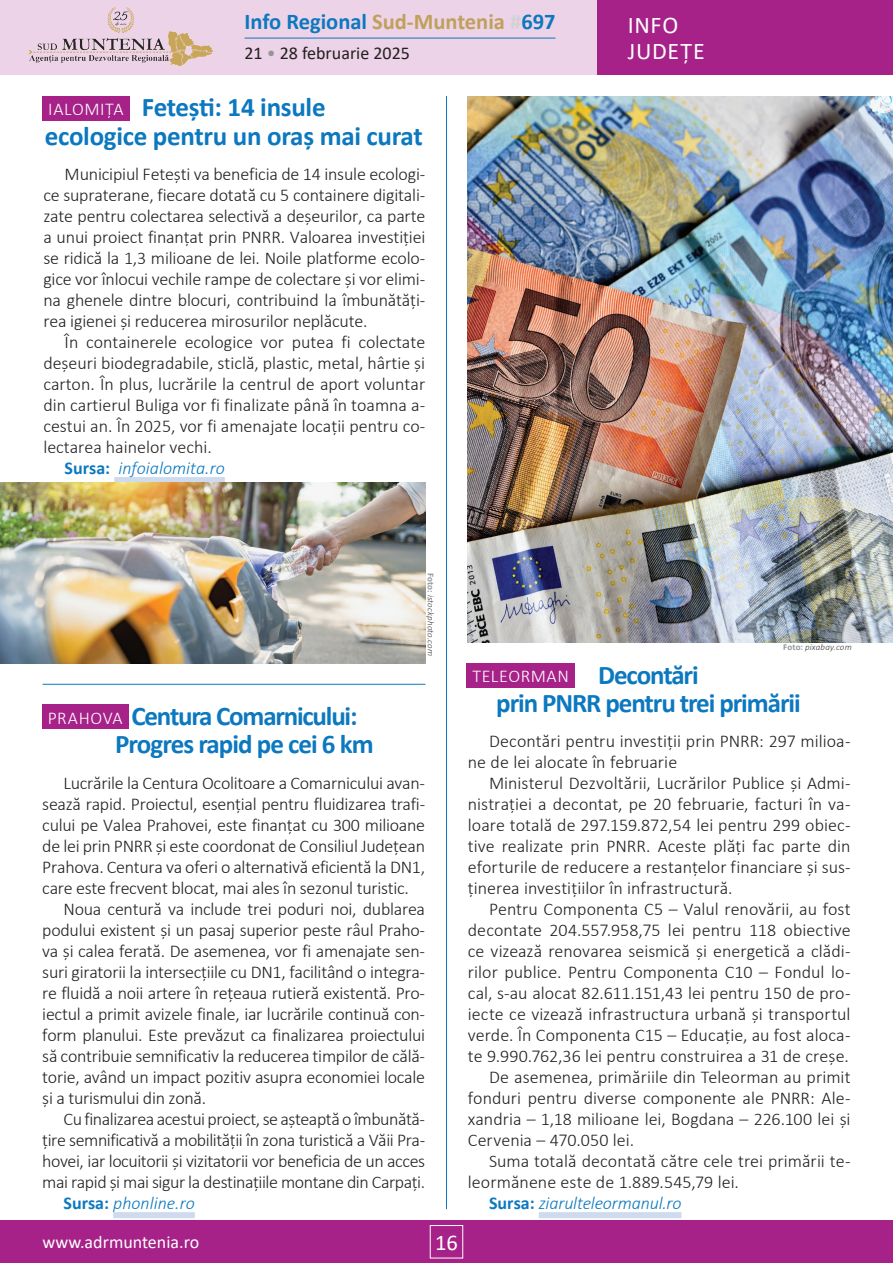
<style>
.page{position:relative;width:893px;height:1263px;background:#fff}
.page>*{position:absolute;margin:0;border:0;box-sizing:border-box;transform-origin:0 0}
.t1{font:700 27px/28.5px "Calibri";letter-spacing:-.04em;color:#0c78bf;text-align:center}
.t2{font:700 27px/28.5px "Calibri";letter-spacing:-.01em;color:#0c78bf;text-align:center}
.t3{font:24px/25.5px "Calibri";letter-spacing:.03em;color:#fff}
.t4{font:700 22.5px "Calibri";color:#0c78bf}
.t5{font:22.5px "Calibri";color:#fff}
.t6{font:300 18px/21px "Calibri";letter-spacing:-.015em;color:#231f20;text-align:justify}
.t7{font:300 18px "Calibri";letter-spacing:.005em;color:#231f20}
.t8{font:italic 300 18px "Calibri";color:#0c78bf}
.t9{font:300 18px "Calibri";letter-spacing:.035em;color:#fff}
.t10{font:18px "Calibri";color:#fff}
.t11{font:18px "Calibri";color:#231f20}
.t12{font:italic 300 9px "Calibri";letter-spacing:.015em;color:#3e3e3f}
.s1{color:#bfa05c}
.s2{color:#d1d2d4}
.s3{color:#939598}
.s4{font-weight:700;font-style:normal}
.s5{font-weight:700;font-style:normal;color:#939598}
</style>
<div class="page">
<div style="left:0;top:0;width:893px;height:75px;background:#edd3e7"></div>
<div style="left:597px;top:0;width:296px;height:75px;background:#a72288"></div>
<div style="left:0;top:1220px;width:893px;height:43px;background:#a72288"></div>
<div style="left:430px;top:1225px;width:33px;height:33px;border:1px solid #fff"></div>
<hr style="left:446px;top:96px;width:1px;height:1113px;background:#0c78bf">
<hr style="left:244px;top:38px;width:311px;height:1px;background:#0c78bf">
<img style="left:28px;top:7px;width:185px;height:59px">
<div style="left:114px;top:477px;width:111px;height:6px;background:#cedaee"></div>
<div style="left:43px;top:96px;width:87px;height:24px;background:#a72288"></div>
<div style="left:467px;top:663px;width:108px;height:24px;background:#a72288"></div>
<div style="left:539px;top:1212px;width:142px;height:6px;background:#cedaee"></div>
<div style="left:42px;top:705px;width:86px;height:24px;background:#a72288"></div>
<hr style="left:43px;top:684px;width:382px;height:1px;background:#0c78bf">
<img style="left:468px;top:96px;width:425px;height:546px">
<div style="left:113px;top:1212px;width:82px;height:6px;background:#cedaee"></div>
<img style="left:0;top:483px;width:426px;height:180px">
<p class="t4" style="left:244px;top:6px;width:313px">Info Regional <span class="s1">Sud-Muntenia</span> <span class="s2">#</span>697</p>
<p class="t11" style="left:244px;top:41px;width:167px">21 <span class="s3">•</span> 28 februarie 2025</p>
<h1 class="t2" style="left:45px;top:93px;width:379px">Fetești: 14 insule<br>ecologice pentru un oraș mai curat</h1>
<p class="t9" style="left:48px;top:98px;width:77px">IALOMIȚA</p>
<p class="t6" style="left:43px;top:163px;width:383px;text-indent:21px">Municipiul Fetești va beneficia de 14 insule ecologi&shy;ce supraterane, fiecare dotată cu 5 containere digitali&shy;zate pentru colectarea selectivă a deșeurilor, ca parte a unui proiect finanțat prin PNRR. Valoarea investiției se ridică la 1,3 milioane de lei. Noile platforme ecolo&shy;gice vor înlocui vechile rampe de colectare și vor elimi&shy;na ghenele dintre blocuri, contribuind la îmbunătăți&shy;rea igienei și reducerea mirosurilor neplăcute.</p>
<p class="t6" style="left:65px;top:331px;width:362px">În containerele ecologice vor putea fi colectate</p>
<p class="t6" style="left:43px;top:352px;width:383px">deșeuri biodegradabile, sticlă, plastic, metal, hârtie și</p>
<p class="t6" style="left:43px;top:373px;width:383px">carton. În plus, lucrările la centrul de aport voluntar</p>
<p class="t6" style="left:43px;top:394px;width:383px">din cartierul Buliga vor fi finalizate până în toamna a-</p>
<p class="t6" style="left:43px;top:415px;width:383px">cestui an. În 2025, vor fi amenajate locații pentru co-</p>
<p class="t6" style="left:43px;top:436px;width:170px">lectarea hainelor vechi.</p>
<p class="t8" style="left:65px;top:457px;width:162px"><span class="s4">Sursa:</span> infoialomita.ro</p>
<p class="t12" style="left:436px;top:572px;width:85px;rotate:90deg"><span class="s5">Foto:</span> istockphoto.com</p>
<h2 class="t3" style="left:628px;top:12px;width:79px">INFO<br>JUDEȚE</h2>
<p class="t12" style="left:783px;top:641px;width:70px"><span class="s5">Foto:</span> pixabay.com</p>
<h1 class="t1" style="left:115px;top:701px;width:260px">Centura Comarnicului:<br>Progres rapid pe cei 6 km</h1>
<p class="t9" style="left:48px;top:706px;width:76px">PRAHOVA</p>
<p class="t6" style="left:64px;top:772px;width:363px">Lucrările la Centura Ocolitoare a Comarnicului avan-</p>
<p class="t6" style="left:42px;top:793px;width:384px">sează rapid. Proiectul, esențial pentru fluidizarea trafi-</p>
<p class="t6" style="left:42px;top:814px;width:384px">cului pe Valea Prahovei, este finanțat cu 300 milioane</p>
<p class="t6" style="left:42px;top:835px;width:384px">de lei prin PNRR și este coordonat de Consiliul Județean</p>
<p class="t6" style="left:42px;top:856px;width:384px">Prahova. Centura va oferi o alternativă eficientă la DN1,</p>
<p class="t6" style="left:42px;top:877px;width:368px">care este frecvent blocat, mai ales în sezonul turistic.</p>
<p class="t6" style="left:64px;top:898px;width:363px">Noua centură va include trei poduri noi, dublarea</p>
<p class="t6" style="left:42px;top:919px;width:384px">podului existent și un pasaj superior peste râul Praho-</p>
<p class="t6" style="left:42px;top:940px;width:384px">va și calea ferată. De asemenea, vor fi amenajate sen-</p>
<p class="t6" style="left:42px;top:961px;width:384px">suri giratorii la intersecțiile cu DN1, facilitând o integra-</p>
<p class="t6" style="left:42px;top:982px;width:384px">re fluidă a noii artere în rețeaua rutieră existentă. Pro-</p>
<p class="t6" style="left:42px;top:1003px;width:384px">iectul a primit avizele finale, iar lucrările continuă con-</p>
<p class="t6" style="left:42px;top:1024px;width:384px">form planului. Este prevăzut ca finalizarea proiectului</p>
<p class="t6" style="left:42px;top:1045px;width:384px">să contribuie semnificativ la reducerea timpilor de călă-</p>
<p class="t6" style="left:42px;top:1066px;width:384px">torie, având un impact pozitiv asupra economiei locale</p>
<p class="t6" style="left:42px;top:1087px;width:165px">și a turismului din zonă.</p>
<p class="t6" style="left:64px;top:1108px;width:363px">Cu finalizarea acestui proiect, se așteaptă o îmbunătă-</p>
<p class="t6" style="left:42px;top:1129px;width:384px">țire semnificativă a mobilității în zona turistică a Văii Pra-</p>
<p class="t6" style="left:42px;top:1150px;width:384px">hovei, iar locuitorii și vizitatorii vor beneficia de un acces</p>
<p class="t6" style="left:42px;top:1171px;width:384px">mai rapid și mai sigur la destinațiile montane din Carpați.</p>
<p class="t8" style="left:64px;top:1192px;width:133px"><span class="s4">Sursa:</span> phonline.ro</p>
<p class="t10" style="left:43px;top:1230px;width:158px">www.adrmuntenia.ro</p>
<p class="t5" style="left:435px;top:1226px;width:24px">16</p>
<h1 class="t1" style="left:496px;top:660px;width:306px">Decontări<br>prin PNRR pentru trei primării</h1>
<p class="t9" style="left:472px;top:665px;width:98px">TELEORMAN</p>
<p class="t6" style="left:468px;top:730px;width:384px;text-indent:21px">Decontări pentru investiții prin PNRR: 297 milioa&shy;ne de lei alocate în februarie</p>
<p class="t6" style="left:468px;top:772px;width:384px;text-indent:21px">Ministerul Dezvoltării, Lucrărilor Publice și Admi&shy;nistrației a decontat, pe 20 februarie, facturi în va&shy;loare totală de 297.159.872,54 lei pentru 299 obiec&shy;tive realizate prin PNRR. Aceste plăți fac parte din eforturile de reducere a restanțelor financiare și sus&shy;ținerea investițiilor în infrastructură.</p>
<p class="t6" style="left:489px;top:898px;width:363px">Pentru Componenta C5 – Valul renovării, au fost</p>
<p class="t6" style="left:468px;top:919px;width:384px">decontate 204.557.958,75 lei pentru 118 obiective</p>
<p class="t6" style="left:468px;top:940px;width:384px">ce vizează renovarea seismică și energetică a clădi-</p>
<p class="t7" style="left:468px;top:961px;width:384px">rilor publice. Pentru Componenta C10 – Fondul lo-</p>
<p class="t6" style="left:468px;top:982px;width:384px">cal, s-au alocat 82.611.151,43 lei pentru 150 de pro-</p>
<p class="t6" style="left:468px;top:1003px;width:384px">iecte ce vizează infrastructura urbană și transportul</p>
<p class="t6" style="left:468px;top:1024px;width:384px">verde. În Componenta C15 – Educație, au fost aloca-</p>
<p class="t6" style="left:468px;top:1045px;width:382px">te 9.990.762,36 lei pentru construirea a 31 de creșe.</p>
<p class="t6" style="left:489px;top:1066px;width:363px">De asemenea, primăriile din Teleorman au primit</p>
<p class="t6" style="left:468px;top:1087px;width:384px">fonduri pentru diverse componente ale PNRR: Ale-</p>
<p class="t6" style="left:468px;top:1108px;width:384px">xandria – 1,18 milioane lei, Bogdana – 226.100 lei și</p>
<p class="t6" style="left:468px;top:1129px;width:168px">Cervenia – 470.050 lei.</p>
<p class="t6" style="left:489px;top:1150px;width:363px">Suma totală decontată către cele trei primării te-</p>
<p class="t7" style="left:468px;top:1171px;width:273px">leormănene este de 1.889.545,79 lei.</p>
<p class="t8" style="left:489px;top:1192px;width:194px"><span class="s4">Sursa:</span> ziarulteleormanul.ro</p>
</div>
